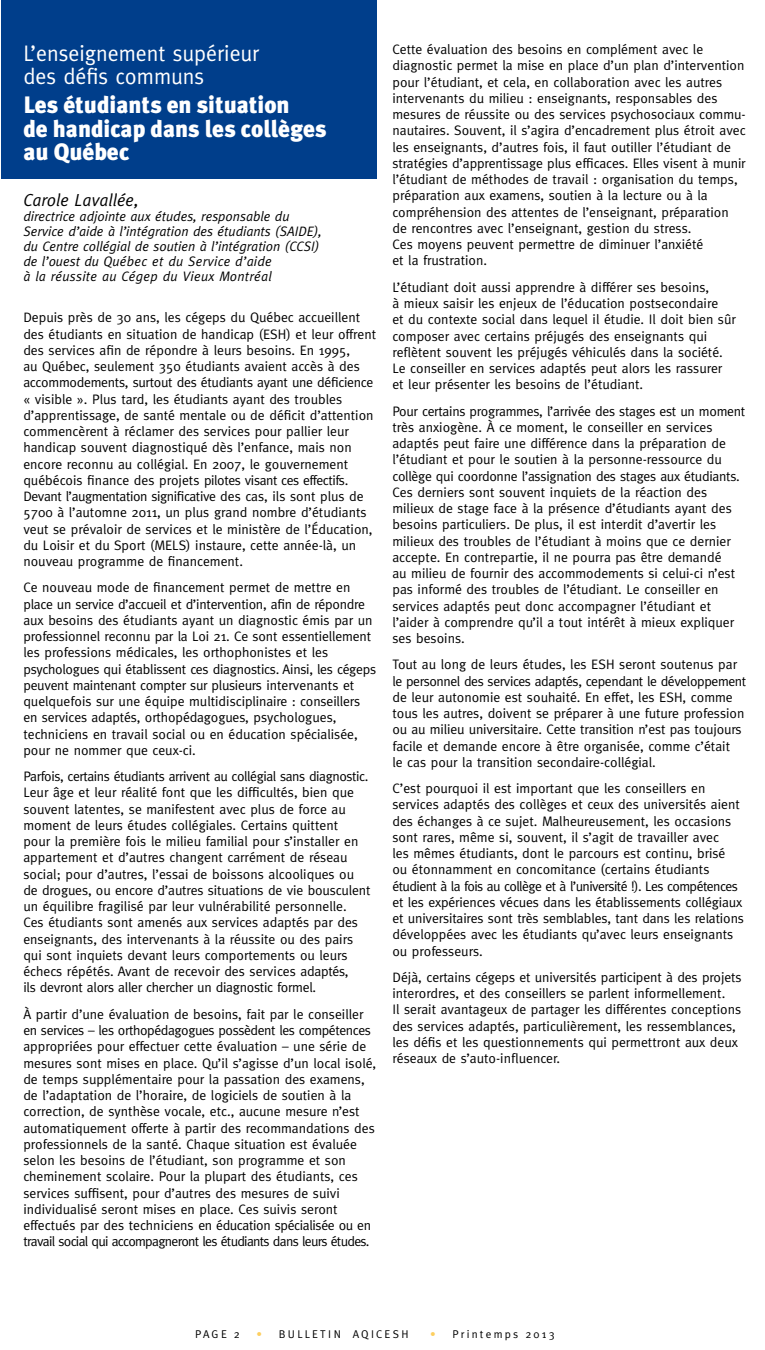
<style>
.page{position:relative;width:765px;height:1350px;background:#fff}
.page>*{position:absolute;margin:0;border:0;box-sizing:border-box;transform-origin:0 0}
.t1{font:900 23.75px/23.8px "Meta Plus";color:#fff}
.t2{font:22.5px/22.5px "Meta";color:#fff}
.t3{font:italic 17.5px "Meta";color:#000}
.t4{font:13.75px/16.2px "Meta";color:#000}
.t5{font:italic 13.75px/15px "Meta";color:#000}
.t6{font:11.25px "Meta Plus Normal";letter-spacing:.2em;color:#000}
.s1{color:#fdcf60}
</style>
<div class="page">
<div style="left:1px;top:1px;width:376px;height:178px;background:#003e8b"></div>
<h2 class="t2" style="left:23px;top:42px;width:237px">L’enseignement supérieur des défis communs</h2>
<h1 class="t1" style="left:23px;top:93px;width:305px">Les étudiants en situation<br>de handicap dans les collèges au Québec</h1>
<p class="t3" style="left:23px;top:190px;width:117px">Carole Lavallée,</p>
<p class="t5" style="left:23px;top:209px;width:300px">directrice adjointe aux études, responsable du Service d’aide à l’intégration des étudiants (SAIDE), du Centre collégial de soutien à l’intégration (CCSI) de l’ouest du Québec et du Service d’aide<br>à la réussite au Cégep du Vieux Montréal</p>
<p class="t4" style="left:23px;top:309px;width:354px">Depuis près de 30 ans, les cégeps du Québec accueillent des étudiants en situation de handicap (ESH) et leur offrent des services afin de répondre à leurs besoins. En 1995,<br>au Québec, seulement 350 étudiants avaient accès à des accommodements, surtout des étudiants ayant une déficience « visible ». Plus tard, les étudiants ayant des troubles d’apprentissage, de santé mentale ou de déficit d’attention commencèrent à réclamer des services pour pallier leur handicap souvent diagnostiqué dès l’enfance, mais non encore reconnu au collégial. En 2007, le gouvernement québécois finance des projets pilotes visant ces effectifs.<br>Devant l’augmentation significative des cas, ils sont plus de 5700 à l’automne 2011, un plus grand nombre d’étudiants veut se prévaloir de services et le ministère de l’Éducation, du Loisir et du Sport (MELS) instaure, cette année-là, un nouveau programme de financement.</p>
<p class="t4" style="left:23px;top:579px;width:354px">Ce nouveau mode de financement permet de mettre en place un service d’accueil et d’intervention, afin de répondre aux besoins des étudiants ayant un diagnostic émis par un professionnel reconnu par la Loi 21. Ce sont essentiellement les professions médicales, les orthophonistes et les psychologues qui établissent ces diagnostics. Ainsi, les cégeps peuvent maintenant compter sur plusieurs intervenants et quelquefois sur une équipe multidisciplinaire : conseillers en services adaptés, orthopédagogues, psychologues, techniciens en travail social ou en éducation spécialisée, pour ne nommer que ceux-ci.</p>
<p class="t4" style="left:23px;top:768px;width:349px">Parfois, certains étudiants arrivent au collégial sans diagnostic.<br>Leur âge et leur réalité font que les difficultés, bien que souvent latentes, se manifestent avec plus de force au moment de leurs études collégiales. Certains quittent<br>pour la première fois le milieu familial pour s’installer en appartement et d’autres changent carrément de réseau social; pour d’autres, l’essai de boissons alcooliques ou de drogues, ou encore d’autres situations de vie bousculent un équilibre fragilisé par leur vulnérabilité personnelle.<br>Ces étudiants sont amenés aux services adaptés par des enseignants, des intervenants à la réussite ou des pairs qui sont inquiets devant leurs comportements ou leurs échecs répétés. Avant de recevoir des services adaptés,<br>ils devront alors aller chercher un diagnostic formel.</p>
<p class="t4" style="left:23px;top:1006px;width:354px">À partir d’une évaluation de besoins, fait par le conseiller en services – les orthopédagogues possèdent les compétences appropriées pour effectuer cette évaluation – une série de mesures sont mises en place. Qu’il s’agisse d’un local isolé, de temps supplémentaire pour la passation des examens, de l’adaptation de l’horaire, de logiciels de soutien à la correction, de synthèse vocale, etc., aucune mesure n’est automatiquement offerte à partir des recommandations des professionnels de la santé. Chaque situation est évaluée selon les besoins de l’étudiant, son programme et son cheminement scolaire. Pour la plupart des étudiants, ces services suffisent, pour d’autres des mesures de suivi individualisé seront mises en place. Ces suivis seront effectués par des techniciens en éducation spécialisée ou en travail social qui accompagneront les étudiants dans leurs études.</p>
<p class="t4" style="left:392px;top:41px;width:355px">Cette évaluation des besoins en complément avec le diagnostic permet la mise en place d’un plan d’intervention pour l’étudiant, et cela, en collaboration avec les autres intervenants du milieu : enseignants, responsables des mesures de réussite ou des services psychosociaux commu&shy;nautaires. Souvent, il s’agira d’encadrement plus étroit avec les enseignants, d’autres fois, il faut outiller l’étudiant de stratégies d’apprentissage plus efficaces. Elles visent à munir l’étudiant de méthodes de travail : organisation du temps, préparation aux examens, soutien à la lecture ou à la compréhension des attentes de l’enseignant, préparation de rencontres avec l’enseignant, gestion du stress.<br>Ces moyens peuvent permettre de diminuer l’anxiété<br>et la frustration.</p>
<p class="t4" style="left:392px;top:279px;width:345px">L’étudiant doit aussi apprendre à différer ses besoins,<br>à mieux saisir les enjeux de l’éducation postsecondaire<br>et du contexte social dans lequel il étudie. Il doit bien sûr composer avec certains préjugés des enseignants qui reflètent souvent les préjugés véhiculés dans la société.<br>Le conseiller en services adaptés peut alors les rassurer et leur présenter les besoins de l’étudiant.</p>
<p class="t4" style="left:392px;top:403px;width:354px">Pour certains programmes, l’arrivée des stages est un moment très anxiogène. À ce moment, le conseiller en services adaptés peut faire une différence dans la préparation de l’étudiant et pour le soutien à la personne-ressource du collège qui coordonne l’assignation des stages aux étudiants.<br>Ces derniers sont souvent inquiets de la réaction des milieux de stage face à la présence d’étudiants ayant des besoins particuliers. De plus, il est interdit d’avertir les milieux des troubles de l’étudiant à moins que ce dernier accepte. En contrepartie, il ne pourra pas être demandé<br>au milieu de fournir des accommodements si celui-ci n’est pas informé des troubles de l’étudiant. Le conseiller en services adaptés peut donc accompagner l’étudiant et l’aider à comprendre qu’il a tout intérêt à mieux expliquer ses besoins.</p>
<p class="t4" style="left:392px;top:656px;width:355px">Tout au long de leurs études, les ESH seront soutenus par le personnel des services adaptés, cependant le développement de leur autonomie est souhaité. En effet, les ESH, comme tous les autres, doivent se préparer à une future profession ou au milieu universitaire. Cette transition n’est pas toujours facile et demande encore à être organisée, comme c’était<br>le cas pour la transition secondaire-collégial.</p>
<p class="t4" style="left:392px;top:780px;width:353px">C’est pourquoi il est important que les conseillers en services adaptés des collèges et ceux des universités aient des échanges à ce sujet. Malheureusement, les occasions sont rares, même si, souvent, il s’agit de travailler avec<br>les mêmes étudiants, dont le parcours est continu, brisé<br>ou étonnamment en concomitance (certains étudiants étudient à la fois au collège et à l’université !). Les compétences et les expériences vécues dans les établissements collégiaux et universitaires sont très semblables, tant dans les relations développées avec les étudiants qu’avec leurs enseignants ou professeurs.</p>
<p class="t4" style="left:392px;top:969px;width:351px">Déjà, certains cégeps et universités participent à des projets interordres, et des conseillers se parlent informellement.<br>Il serait avantageux de partager les différentes conceptions des services adaptés, particulièrement, les ressemblances, les défis et les questionnements qui permettront aux deux réseaux de s’auto-influencer.</p>
<p class="t6" style="left:195px;top:1328px;width:46px">PAGE 2</p>
<p class="t6" style="left:256px;top:1328px;width:154px"><span class="s1">•</span> BULLETIN AQICESH</p>
<p class="t6" style="left:430px;top:1328px;width:126px"><span class="s1">•</span> Printemps 2013</p>
</div>
